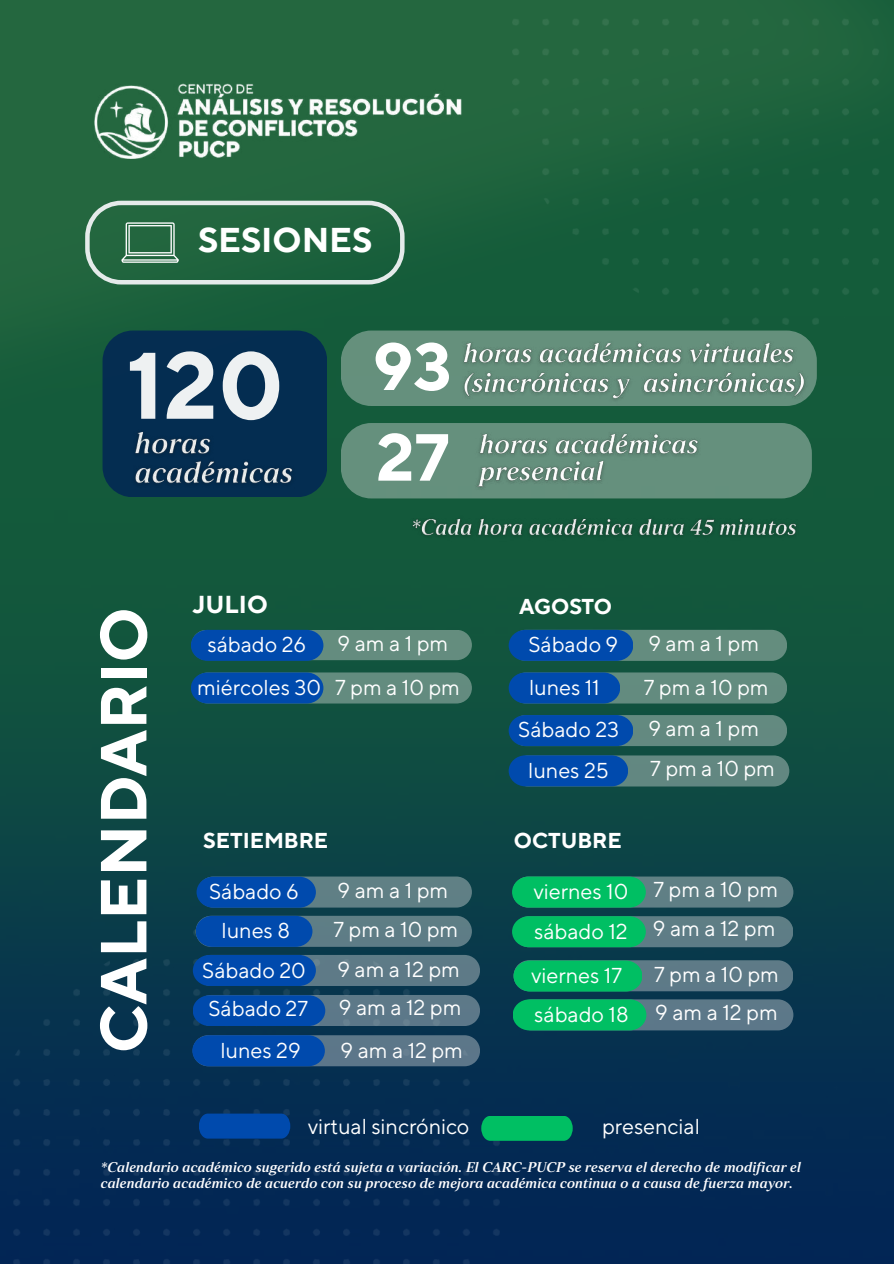
<style>
.page{position:relative;width:894px;height:1264px;background:#fff}
.page>*{position:absolute;margin:0;border:0;box-sizing:border-box;transform-origin:0 0}
.t1{font:700 94.2px "TT Norms Pro";color:#eef1f2}
.t2{font:700 66.45px "TT Norms Pro";color:#fff}
.t3{font:700 64.95px "TT Norms Pro";color:#fff}
.t4{font:700 34.35px "TT Norms Pro";color:#fff}
.t5{font:700 24.45px "TT Norms Pro";color:#fff}
.t6{font:21.45px/42.6px "TT Norms Pro";color:#fff;text-align:center}
.t7{font:21.45px/39.9px "TT Norms Pro";letter-spacing:.21em;color:#fff}
.t8{font:700 21.45px "TT Norms Pro";color:#fff}
.t9{font:14.1px/15.8px "Strato Pro Demi Bold It";color:#fffeff}
</style>
<div class="page">
<img style="left:0;top:0;width:893px;height:1263px">
<img style="left:89px;top:49px;width:378px;height:135px">
<svg style="left:85px;top:201px;width:319px;height:83px;background:#3a7655"></svg>
<img style="left:406px;top:512px;width:398px;height:31px">
<div style="left:102px;top:330px;width:225px;height:167px;background:#042d51;border-radius:30px"></div>
<img style="left:135px;top:431px;width:158px;height:53px">
<div style="left:341px;top:330px;width:475px;height:76px;background:#65907c;border-radius:30px"></div>
<img style="left:456px;top:336px;width:357px;height:72px">
<div style="left:341px;top:423px;width:470px;height:75px;background:#65907d;border-radius:30px"></div>
<img style="left:476px;top:433px;width:223px;height:56px">
<img style="left:0;top:930px;width:499px;height:333px">
<svg style="left:191px;top:630px;width:281px;height:31px;background:#346c90"></svg>
<svg style="left:191px;top:672px;width:281px;height:31px;background:#346c90"></svg>
<svg style="left:508px;top:630px;width:279px;height:31px;background:#376f90"></svg>
<svg style="left:508px;top:672px;width:279px;height:31px;background:#3b718d"></svg>
<svg style="left:508px;top:715px;width:279px;height:31px;background:#376d91"></svg>
<svg style="left:508px;top:755px;width:281px;height:31px;background:#386c90"></svg>
<svg style="left:196px;top:876px;width:275px;height:31px;background:#366792"></svg>
<svg style="left:195px;top:915px;width:277px;height:31px;background:#356692"></svg>
<svg style="left:193px;top:954px;width:287px;height:32px;background:#346492"></svg>
<svg style="left:193px;top:994px;width:287px;height:32px;background:#316194"></svg>
<svg style="left:192px;top:1035px;width:288px;height:31px;background:#316197"></svg>
<svg style="left:512px;top:876px;width:281px;height:31px;background:#329973"></svg>
<svg style="left:512px;top:916px;width:281px;height:31px;background:#319874"></svg>
<svg style="left:513px;top:960px;width:280px;height:31px;background:#329575"></svg>
<svg style="left:512px;top:999px;width:281px;height:31px;background:#309575"></svg>
<img style="left:512px;top:0;width:381px;height:325px">
<svg style="left:199px;top:1113px;width:91px;height:25px;background:#0048a7"></svg>
<svg style="left:481px;top:1115px;width:91px;height:25px;background:#00b361"></svg>
<h3 class="t4" style="left:198px;top:219px;width:175px">SESIONES</h3>
<h1 class="t1" style="left:127px;top:329px;width:326px">120 <sup>93</sup></h1>
<h2 class="t2" style="left:376px;top:417px;width:75px">27</h2>
<h3 class="t3" style="left:85px;top:1053px;width:447px;rotate:-90deg">CALENDARIO</h3>
<h3 class="t5" style="left:193px;top:590px;width:77px">JULIO</h3>
<h3 class="t8" style="left:519px;top:593px;width:94px">AGOSTO</h3>
<h3 class="t7" style="left:337px;top:624px;width:112px">9ama1pm</h3>
<h3 class="t6" style="left:197px;top:624px;width:125px">sábado 26 miércoles 30</h3>
<h3 class="t6" style="left:518px;top:624px;width:102px">Sábado 9 lunes 11<br>Sábado 23</h3>
<h3 class="t6" style="left:528px;top:749px;width:82px">lunes 25</h3>
<h3 class="t7" style="left:335px;top:668px;width:126px">7pma10pm</h3>
<h3 class="t7" style="left:648px;top:624px;width:112px">9ama1pm</h3>
<h3 class="t7" style="left:643px;top:668px;width:126px">7pma10pm</h3>
<h3 class="t7" style="left:648px;top:709px;width:112px">9ama1pm</h3>
<h3 class="t7" style="left:650px;top:750px;width:126px">7pma10pm</h3>
<h3 class="t8" style="left:203px;top:828px;width:126px">SETIEMBRE</h3>
<h3 class="t8" style="left:513px;top:828px;width:109px">OCTUBRE</h3>
<h3 class="t6" style="left:202px;top:872px;width:107px;line-height:39.2px">Sábado 6 lunes 8<br>Sábado 20<br>Sábado 27</h3>
<h3 class="t6" style="left:220px;top:1029px;width:82px">lunes 29</h3>
<h3 class="t7" style="left:333px;top:871px;width:128px">9ama1pm<br>7pma10pm<br>9ama12pm</h3>
<h3 class="t7" style="left:339px;top:987px;width:125px;line-height:42.2px">9ama12pm<br>9ama12pm</h3>
<h3 class="t6" style="left:533px;top:872px;width:96px;line-height:39.6px;text-align:left">viernes 10 sábado 12</h3>
<h3 class="t6" style="left:531px;top:957px;width:99px;line-height:38.4px;text-align:left">viernes 17 sábado 18</h3>
<h3 class="t7" style="left:653px;top:870px;width:126px">7pma10pm</h3>
<h3 class="t7" style="left:652px;top:909px;width:124px">9ama12pm</h3>
<h3 class="t7" style="left:654px;top:955px;width:126px">7pma10pm</h3>
<h3 class="t7" style="left:655px;top:992px;width:124px">9ama12pm</h3>
<h3 class="t6" style="left:307px;top:1105px;width:163px">virtual sincrónico</h3>
<h3 class="t6" style="left:602px;top:1105px;width:99px">presencial</h3>
<p class="t9" style="left:101px;top:1161px;width:701px">*Calendario académico sugerido está sujeta a variación. El CARC-PUCP se reserva el derecho de modificar el calendario académico de acuerdo con su proceso de mejora académica continua o a causa de fuerza mayor.</p>
</div>
